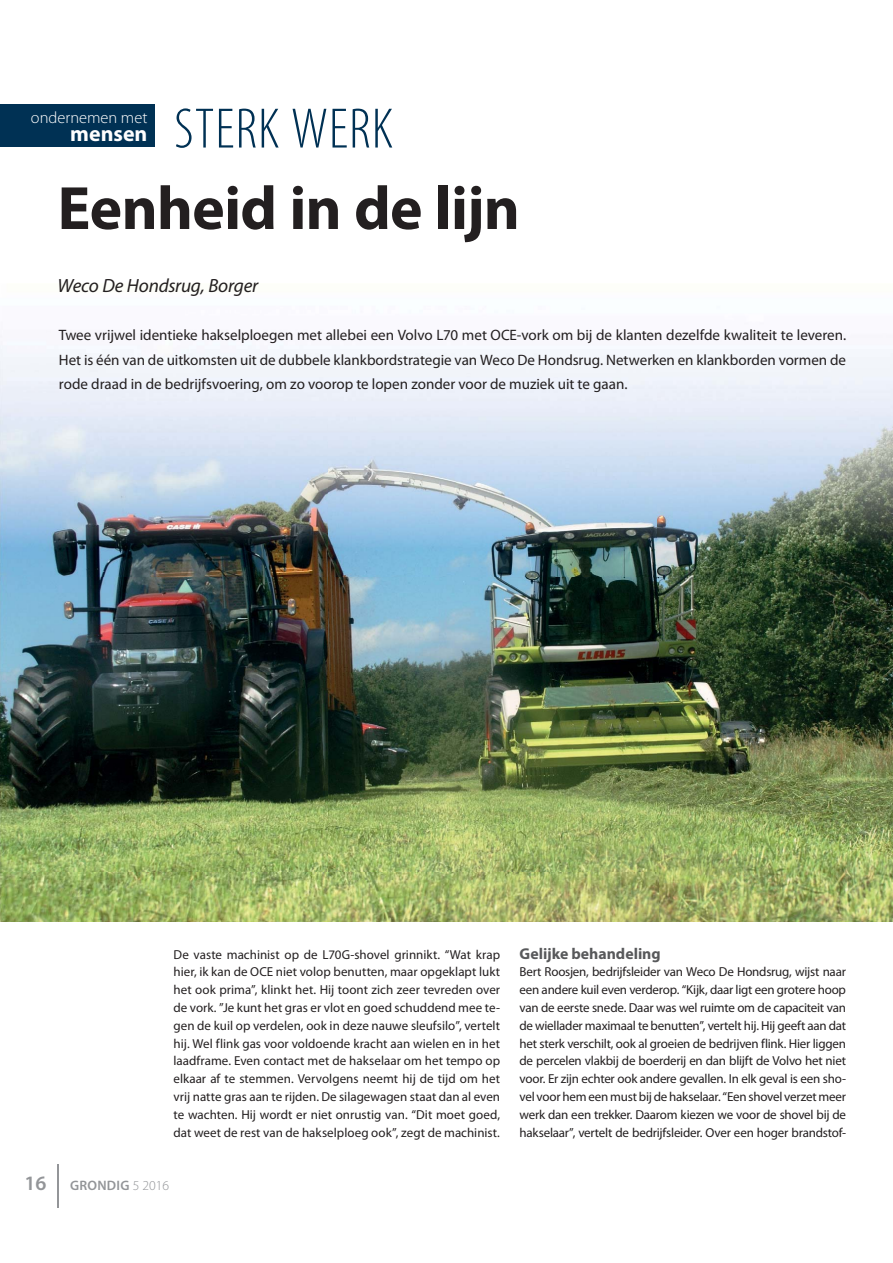
<style>
.page{position:relative;width:893px;height:1263px;background:#fff}
.page>*{position:absolute;margin:0;border:0;box-sizing:border-box;transform-origin:0 0}
.t1{font:700 61.65px "Myriad Pro";letter-spacing:-.015em;color:#231f20}
.t2{font:300 condensed 57.45px "Myriad Pro";letter-spacing:.02em;color:#003154}
.t3{font:700 21.9px "Myriad Pro";color:#fff}
.t4{font:italic 19.2px "Myriad Pro";letter-spacing:-.01em;color:#231f20}
.t5{font:300 16.5px "Myriad Pro";color:#fff}
.t6{font:700 15.75px "Myriad Pro";color:#58595b}
.t7{font:15px/24.6px "Myriad Pro";color:#231f20;text-align:justify}
.t8{font:600 13.65px "Myriad Pro";letter-spacing:.02em;color:#939598}
.t9{font:13.05px/17.9px "Myriad Pro";color:#231f20;text-align:justify}
.s1{font-size:20.55px}
.s2{font-weight:300}
</style>
<div class="page">
<div style="left:0;top:104px;width:154px;height:43px;background:#003154"></div>
<img style="left:0;top:336px;width:893px;height:586px">
<hr style="left:58px;top:1164px;width:1px;height:44px;background:#939598">
<p class="t5" style="left:31px;top:108px;width:118px">ondernemen met</p>
<h3 class="t3" style="left:70px;top:125px;width:79px">mensen</h3>
<h2 class="t2" style="left:174px;top:94px;width:220px">STERK WERK</h2>
<h1 class="t1" style="left:58px;top:185px;width:464px">Eenheid in de lijn</h1>
<h3 class="t4" style="left:58px;top:278px;width:202px">Weco De Hondsrug, Borger</h3>
<p class="t7" style="left:59px;top:323px;width:789px">Twee vrijwel identieke hakselploegen met allebei een Volvo L70 met OCE-vork om bij de klanten dezelfde kwaliteit te leveren.<br>Het is één van de uitkomsten uit de dubbele klankbordstrategie van Weco De Hondsrug. Netwerken en klankborden vormen de rode draad in de bedrijfsvoering, om zo voorop te lopen zonder voor de muziek uit te gaan.</p>
<p class="t9" style="left:174px;top:946px;width:328px">De vaste machinist op de L70G-shovel grinnikt. “Wat krap hier, ik kan de OCE niet volop benutten, maar opgeklapt lukt het ook prima”, klinkt het. Hij toont zich zeer tevreden over de vork. ”Je kunt het gras er vlot en goed schuddend mee te&shy;gen de kuil op verdelen, ook in deze nauwe sleufsilo”, vertelt hij. Wel flink gas voor voldoende kracht aan wielen en in het laadframe. Even contact met de hakselaar om het tempo op elkaar af te stemmen. Vervolgens neemt hij de tijd om het vrij natte gras aan te rijden. De silagewagen staat dan al even te wachten. Hij wordt er niet onrustig van. “Dit moet goed, dat weet de rest van de hakselploeg ook”, zegt de machinist.</p>
<p class="t6" style="left:519px;top:947px;width:143px">Gelijke behandeling</p>
<p class="t9" style="left:519px;top:964px;width:328px">Bert Roosjen, bedrijfsleider van Weco De Hondsrug, wijst naar een andere kuil even verderop. “Kijk, daar ligt een grotere hoop van de eerste snede. Daar was wel ruimte om de capaciteit van de wiellader maximaal te benutten”, vertelt hij. Hij geeft aan dat het sterk verschilt, ook al groeien de bedrijven flink. Hier liggen de percelen vlakbij de boerderij en dan blijft de Volvo het niet voor. Er zijn echter ook andere gevallen. In elk geval is een sho&shy;vel voor hem een must bij de hakselaar. “Een shovel verzet meer werk dan een trekker. Daarom kiezen we voor de shovel bij de hakselaar”, vertelt de bedrijfsleider. Over een hoger brandstof-</p>
<p class="t8" style="left:25px;top:1180px;width:146px"><span class="s1">16</span> GRONDIG <span class="s2">5 2016</span></p>
</div>
